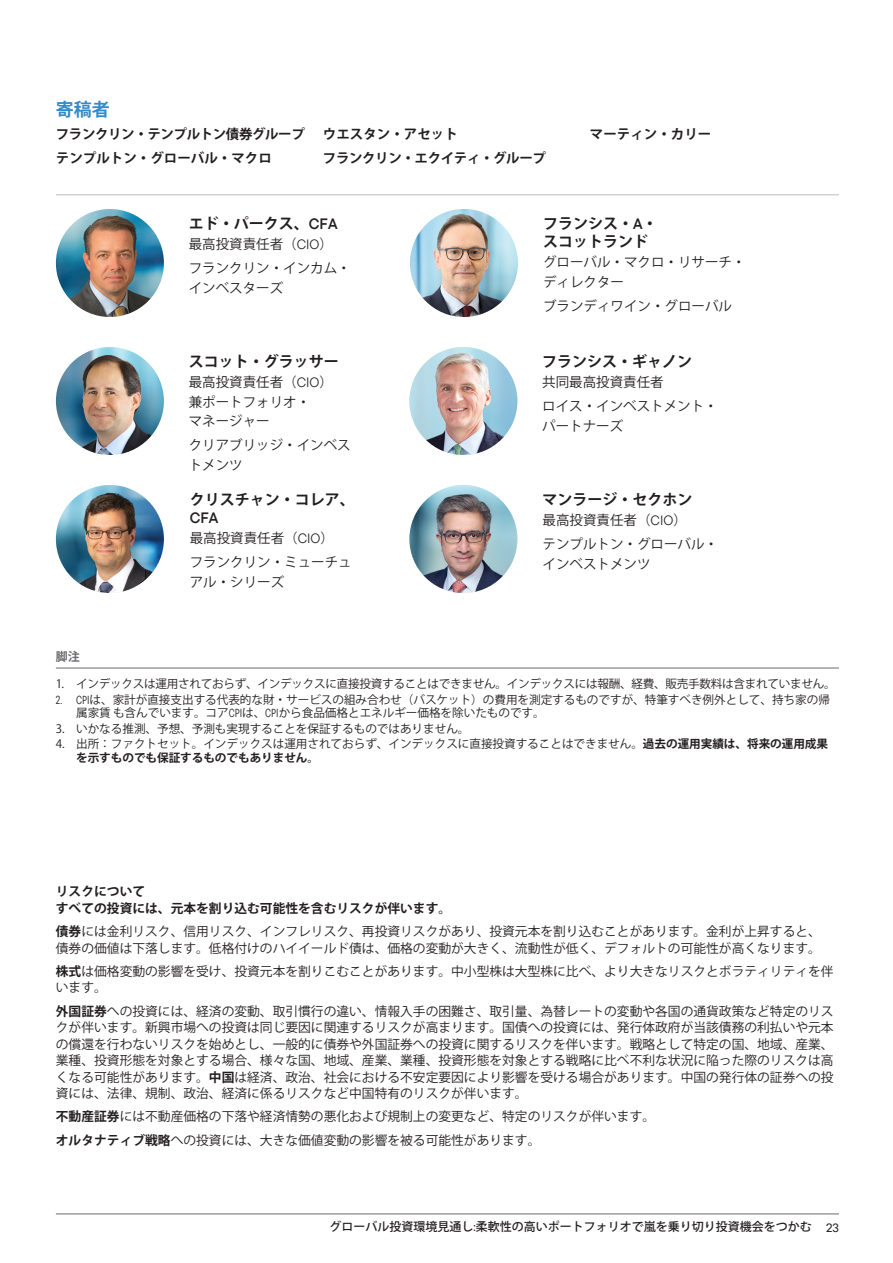
<style>
.page{position:relative;width:893px;height:1263px;background:#fff}
.page>*{position:absolute;margin:0;border:0;box-sizing:border-box;transform-origin:0 0}
.Body{font:700 18px "Koz Go Pro";color:#348bcb}
.Contributor_list_nam{font:700 15px/18px "Koz Go Pro";color:#231f20}
.Contributor_title{font:13.5px/19.5px "Koz Go Pro";color:#231f20}
.Contributor_list_nam-2{font:700 13.5px "Koz Go Pro";letter-spacing:-.03em;color:#231f20}
.Contributor_list_nam-3{font:700 13.5px "Koz Go Pro";color:#231f20}
.t1{font:12.75px/16.5px "Koz Go Pro";color:#231f20}
.t2{font:700 12.75px "Koz Go Pro";color:#231f20}
.t3{font:500 12px "Koz Go Pro";color:#231f20}
.Endnotes{font:700 12px "Koz Go Pro";color:#6c6d70}
.t4{font:11.7px/13.5px "Koz Go Pro";letter-spacing:-.005em;color:#231f20}
.t5{font:11.7px "Koz Go Pro";letter-spacing:-.025em;color:#231f20}
.s1{font-family:"TT Commons Pro Db";font-weight:400}
.s2{font-family:"TT Commons Pro"}
.s3{font-family:"TT Commons Pro Cond"}
.s4{font-weight:700}
</style>
<div class="page">
<hr style="left:56px;top:1214px;width:756px;height:1px;background:#6c6d70">
<svg style="left:812px;top:1214px;width:27px;height:1px"></svg>
<img style="left:409px;top:347px;width:108px;height:108px;border-radius:54px">
<img style="left:410px;top:209px;width:108px;height:108px;border-radius:54px">
<img style="left:56px;top:347px;width:108px;height:108px;border-radius:54px">
<img style="left:56px;top:485px;width:108px;height:108px;border-radius:54px">
<img style="left:409px;top:485px;width:108px;height:108px;border-radius:54px">
<img style="left:56px;top:209px;width:108px;height:108px;border-radius:54px">
<hr style="left:56px;top:194px;width:783px;height:1px;background:#bcbdc0">
<hr style="left:56px;top:668px;width:783px;height:1px;background:#6c6d70">
<p class="Body" style="left:56px;top:98px;width:55px">寄稿者</p>
<p class="Contributor_list_nam-2" style="left:56px;top:125px;width:250px">フランクリン・テンプルトン債券グループ</p>
<p class="Contributor_list_nam-3" style="left:56px;top:149px;width:217px">テンプルトン・グローバル・マクロ</p>
<p class="Contributor_list_nam-3" style="left:323px;top:125px;width:136px">ウエスタン・アセット</p>
<p class="Contributor_list_nam-2" style="left:323px;top:149px;width:225px">フランクリン・エクイティ・グループ</p>
<p class="Contributor_list_nam-3" style="left:590px;top:125px;width:123px">マーティン・カリー</p>
<p class="Contributor_list_nam" style="left:189px;top:215px;width:150px">エド・パークス、<span class="s1">CFA</span></p>
<p class="Contributor_title" style="left:189px;top:235px;width:146px">最高投資責任者（<span class="s2">CIO</span>）</p>
<p class="Contributor_title" style="left:189px;top:259px;width:163px">フランクリン・インカム・インベスターズ</p>
<p class="Contributor_list_nam" style="left:189px;top:353px;width:151px">スコット・グラッサー</p>
<p class="Contributor_title" style="left:189px;top:373px;width:146px">最高投資責任者（<span class="s2">CIO</span>）兼ポートフォリオ・<br>マネージャー</p>
<p class="Contributor_title" style="left:189px;top:436px;width:163px">クリアブリッジ・インベストメンツ</p>
<p class="Contributor_list_nam" style="left:190px;top:491px;width:166px">クリスチャン・コレア、<br><span class="s1">CFA</span></p>
<p class="Contributor_title" style="left:190px;top:529px;width:146px">最高投資責任者（<span class="s2">CIO</span>）</p>
<p class="Contributor_title" style="left:190px;top:553px;width:163px">フランクリン・ミューチュアル・シリーズ</p>
<p class="Contributor_list_nam" style="left:543px;top:215px;width:116px">フランシス・<span class="s1">A</span>・スコットランド</p>
<p class="Contributor_title" style="left:543px;top:253px;width:204px">グローバル・マクロ・リサーチ・ディレクター</p>
<p class="Contributor_title" style="left:543px;top:296px;width:190px">ブランディワイン・グローバル</p>
<p class="Contributor_list_nam" style="left:542px;top:353px;width:151px">フランシス・ギャノン</p>
<p class="Contributor_title" style="left:542px;top:373px;width:123px">共同最高投資責任者</p>
<p class="Contributor_title" style="left:542px;top:397px;width:177px">ロイス・インベストメント・パートナーズ</p>
<p class="Contributor_list_nam" style="left:542px;top:491px;width:151px">マンラージ・セクホン</p>
<p class="Contributor_title" style="left:542px;top:511px;width:146px">最高投資責任者（<span class="s2">CIO</span>）</p>
<p class="Contributor_title" style="left:542px;top:535px;width:177px">テンプルトン・グローバル・インベストメンツ</p>
<p class="Endnotes" style="left:56px;top:649px;width:25px">脚注</p>
<p class="t5" style="left:56px;top:676px;width:781px">1. インデックスは運用されておらず、インデックスに直接投資することはできません。インデックスには報酬、経費、販売手数料は含まれていません。</p>
<p class="t4" style="left:76px;top:693px;width:755px;text-indent:-20px"><span class="s3">2. CPI</span>は、家計が直接支出する代表的な財・サービスの組み合わせ（バスケット）の費用を測定するものですが、特筆すべき例外として、持ち家の帰属家賃も含んでいます。コア<span class="s3">CPI</span>は、<span class="s3">CPI</span>から食品価格とエネルギー価格を除いたものです。</p>
<p class="t4" style="left:56px;top:722px;width:415px">3. いかなる推測、予想、予測も実現することを保証するものではありません。</p>
<p class="t4" style="left:76px;top:738px;width:753px;text-indent:-20px">4. 出所：ファクトセット。インデックスは運用されておらず、インデックスに直接投資することはできません。<span class="s4">過去の運用実績は、将来の運用成果を示すものでも保証するものでもありません。</span></p>
<p class="t2" style="left:56px;top:883px;width:91px">リスクについて</p>
<p class="t2" style="left:56px;top:900px;width:397px">すべての投資には、元本を割り込む可能性を含むリスクが伴います。</p>
<p class="t1" style="left:56px;top:923px;width:766px"><span class="s4">債券</span>には金利リスク、信用リスク、インフレリスク、再投資リスクがあり、投資元本を割り込むことがあります。金利が上昇すると、債券の価値は下落します。低格付けのハイイールド債は、価格の変動が大きく、流動性が低く、デフォルトの可能性が高くなります。</p>
<p class="t1" style="left:56px;top:963px;width:779px"><span class="s4">株式</span>は価格変動の影響を受け、投資元本を割りこむことがあります。中小型株は大型株に比べ、より大きなリスクとボラティリティを伴います。</p>
<p class="t1" style="left:56px;top:1003px;width:779px;text-align:justify"><span class="s4">外国証券</span>への投資には、経済の変動、取引慣行の違い、情報入手の困難さ、取引量、為替レートの変動や各国の通貨政策など特定のリスクが伴います。新興市場への投資は同じ要因に関連するリスクが高まります。国債への投資には、発行体政府が当該債務の利払いや元本の償還を行わないリスクを始めとし、一般的に債券や外国証券への投資に関するリスクを伴います。戦略として特定の国、地域、産業、業種、投資形態を対象とする場合、様々な国、地域、産業、業種、投資形態を対象とする戦略に比べ不利な状況に陥った際のリスクは高くなる可能性があります。<span class="s4">中国</span>は経済、政治、社会における不安定要因により影響を受ける場合があります。中国の発行体の証券への投資には、法律、規制、政治、経済に係るリスクなど中国特有のリスクが伴います。</p>
<p class="t1" style="left:56px;top:1109px;width:601px"><span class="s4">不動産証券</span>には不動産価格の下落や経済情勢の悪化および規制上の変更など、特定のリスクが伴います。</p>
<p class="t1" style="left:56px;top:1132px;width:486px"><span class="s4">オルタナティブ戦略</span>への投資には、大きな価値変動の影響を被る可能性があります。</p>
<p class="t3" style="left:330px;top:1219px;width:511px">グローバル投資環境見通し<span class="s2">:</span>柔軟性の高いポートフォリオで嵐を乗り切り投資機会をつかむ <span class="s2">23</span></p>
</div>
